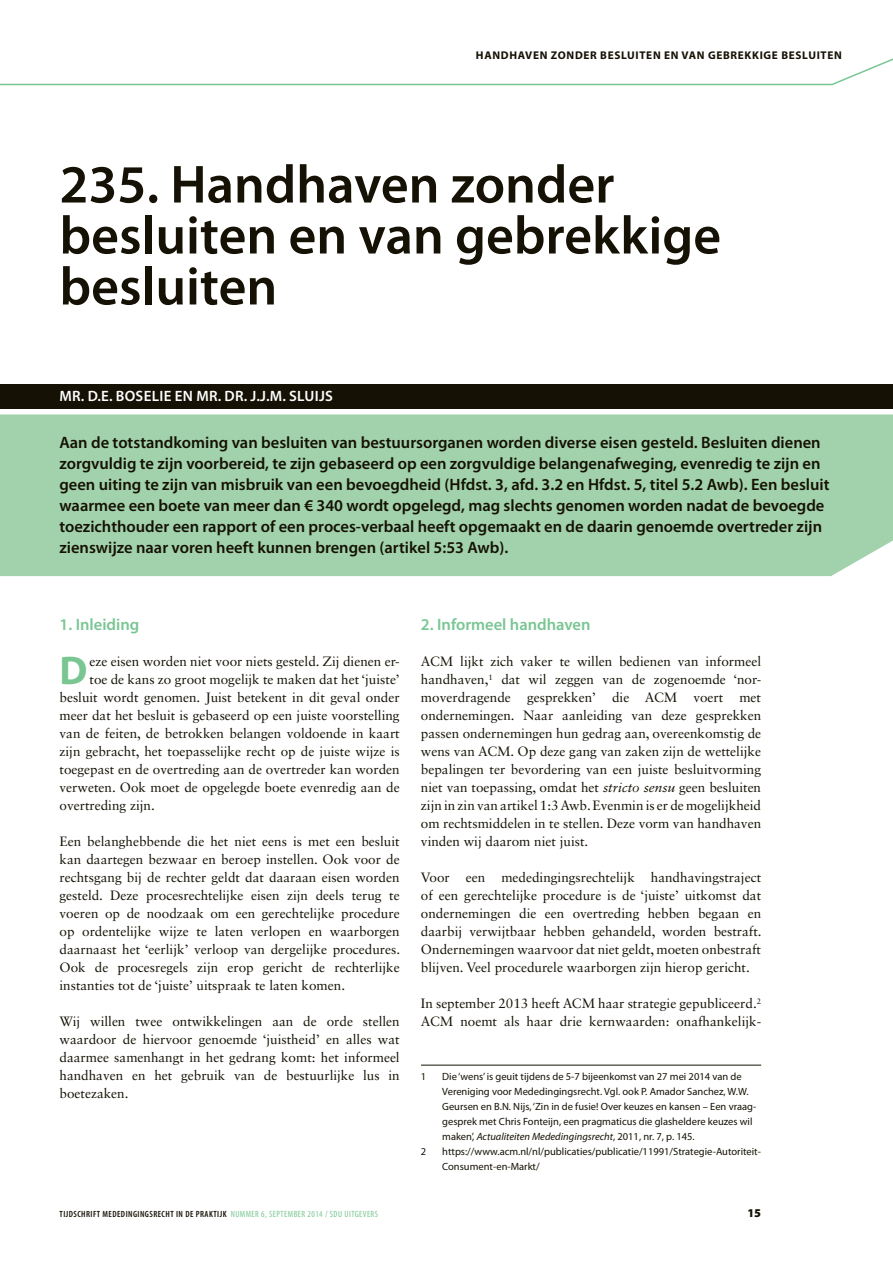
<style>
.page{position:relative;width:893px;height:1263px;background:#fff}
.page>*{position:absolute;margin:0;border:0;box-sizing:border-box;transform-origin:0 0}
.t1{font:600 54px/51px "Myriad Pro";color:#151104}
.t2{font:700 40.2px "Myriad Pro";color:#79c693}
.t3{font:600 16.5px/21px "Myriad Pro";color:#151104}
.t4{font:600 16.5px "Myriad Pro";color:#79c693}
.t5{font:600 15px "Myriad Pro";letter-spacing:.02em;color:#fff}
.t6{font:13.5px/18px "Sabon LT Std";color:#151104;text-align:justify}
.t7{font:900 12px "Myriad Pro";color:#151104}
.t8{font:700 11.25px "Myriad Pro";letter-spacing:.06em;color:#151104}
.t9{font:10.5px/15px "Myriad Pro";color:#151104}
.t10{font:600 condensed 9px "Myriad Pro";letter-spacing:.05em;color:#151104}
.s1{font-style:italic}
.s2{font-weight:400;color:#79c693}
</style>
<div class="page">
<svg style="left:0;top:58px;width:893px;height:28px"></svg>
<div style="left:0;top:384px;width:893px;height:25px;background:#151104"></div>
<div style="left:0;top:414px;width:893px;height:162px;background:#a1d2ac"></div>
<hr style="left:421px;top:1065px;width:340px;height:1px;background:#151104">
<p class="t8" style="left:476px;top:51px;width:367px">HANDHAVEN ZONDER BESLUITEN EN VAN GEBREKKIGE BESLUITEN</p>
<h1 class="t1" style="left:60px;top:164px;width:663px">235. Handhaven zonder besluiten en van gebrekkige besluiten</h1>
<p class="t5" style="left:60px;top:391px;width:275px">MR. D.E. BOSELIE EN MR. DR. J.J.M. SLUIJS</p>
<p class="t3" style="left:59px;top:434px;width:772px">Aan de totstandkoming van besluiten van bestuursorganen worden diverse eisen gesteld. Besluiten dienen zorgvuldig te zijn voorbereid, te zijn gebaseerd op een zorgvuldige belangenafweging, evenredig te zijn en geen uiting te zijn van misbruik van een bevoegdheid (Hfdst. 3, afd. 3.2 en Hfdst. 5, titel 5.2 Awb). Een besluit waarmee een boete van meer dan € 340 wordt opgelegd, mag slechts genomen worden nadat de bevoegde toezichthouder een rapport of een proces-verbaal heeft opgemaakt en de daarin genoemde overtreder zijn zienswijze naar voren heeft kunnen brengen (artikel 5:53 Awb).</p>
<p class="t4" style="left:60px;top:618px;width:81px">1. Inleiding</p>
<h2 class="t2" style="left:60px;top:655px;width:29px">D</h2>
<p class="t6" style="left:90px;top:653px;width:312px">eze eisen worden niet voor niets gesteld. Zij dienen er-</p>
<p class="t6" style="left:90px;top:671px;width:312px">toe de kans zo groot mogelijk te maken dat het ‘juiste’</p>
<p class="t6" style="left:60px;top:689px;width:342px">besluit wordt genomen. Juist betekent in dit geval onder</p>
<p class="t6" style="left:60px;top:707px;width:342px">meer dat het besluit is gebaseerd op een juiste voorstelling</p>
<p class="t6" style="left:60px;top:725px;width:342px">van de feiten, de betrokken belangen voldoende in kaart</p>
<p class="t6" style="left:60px;top:743px;width:342px">zijn gebracht, het toepasselijke recht op de juiste wijze is</p>
<p class="t6" style="left:60px;top:761px;width:342px">toegepast en de overtreding aan de overtreder kan worden</p>
<p class="t6" style="left:60px;top:779px;width:342px">verweten. Ook moet de opgelegde boete evenredig aan de</p>
<p class="t6" style="left:60px;top:797px;width:97px">overtreding zijn.</p>
<p class="t6" style="left:60px;top:833px;width:342px">Een belanghebbende die het niet eens is met een besluit kan daartegen bezwaar en beroep instellen. Ook voor de rechtsgang bij de rechter geldt dat daaraan eisen worden gesteld. Deze procesrechtelijke eisen zijn deels terug te voeren op de noodzaak om een gerechtelijke procedure op ordentelijke wijze te laten verlopen en waarborgen daarnaast het ‘eerlijk’ verloop van dergelijke procedures.<br>Ook de procesregels zijn erop gericht de rechterlijke instanties tot de ‘juiste’ uitspraak te laten komen.</p>
<p class="t6" style="left:60px;top:1013px;width:342px">Wij willen twee ontwikkelingen aan de orde stellen waardoor de hiervoor genoemde ‘juistheid’ en alles wat daarmee samenhangt in het gedrang komt: het informeel handhaven en het gebruik van de bestuurlijke lus in boetezaken.</p>
<p class="t4" style="left:421px;top:618px;width:171px">2. Informeel handhaven</p>
<p class="t6" style="left:421px;top:653px;width:342px">ACM lijkt zich vaker te willen bedienen van informeel handhaven,<sup>1</sup> dat wil zeggen van de zogenoemde ‘nor&shy;moverdragende gesprekken’ die ACM voert met ondernemingen. Naar aanleiding van deze gesprekken passen ondernemingen hun gedrag aan, overeenkomstig de wens van ACM. Op deze gang van zaken zijn de wettelijke bepalingen ter bevordering van een juiste besluitvorming niet van toepassing, omdat het <span class="s1">stricto sensu</span> geen besluiten zijn in zin van artikel 1:3 Awb. Evenmin is er de mogelijkheid om rechtsmiddelen in te stellen. Deze vorm van handhaven vinden wij daarom niet juist.</p>
<p class="t6" style="left:421px;top:869px;width:342px">Voor een mededingingsrechtelijk handhavingstraject of een gerechtelijke procedure is de ‘juiste’ uitkomst dat ondernemingen die een overtreding hebben begaan en daarbij verwijtbaar hebben gehandeld, worden bestraft.<br>Ondernemingen waarvoor dat niet geldt, moeten onbestraft blijven. Veel procedurele waarborgen zijn hierop gericht.</p>
<p class="t6" style="left:421px;top:995px;width:342px">In september 2013 heeft ACM haar strategie gepubliceerd.<sup>2<br></sup>ACM noemt als haar drie kernwaarden: onafhankelijk-</p>
<p class="t9" style="left:421px;top:1070px;width:7px">1</p>
<p class="t9" style="left:442px;top:1070px;width:316px">Die ‘wens’ is geuit tijdens de 5-7 bijeenkomst van 27 mei 2014 van de Vereniging voor Mededingingsrecht. Vgl. ook P. Amador Sanchez, W.W.<br>Geursen en B.N. Nijs, ‘Zin in de fusie! Over keuzes en kansen – Een vraag&shy;gesprek met Chris Fonteijn, een pragmaticus die glasheldere keuzes wil maken’, <span class="s1">Actualiteiten Mededingingsrecht</span>, 2011, nr. 7, p. 145.</p>
<p class="t9" style="left:421px;top:1145px;width:7px">2</p>
<p class="t9" style="left:442px;top:1145px;width:320px">https://www.acm.nl/nl/publicaties/publicatie/11991/Strategie-Autoriteit-<br>Consument-en-Markt/</p>
<p class="t10" style="left:60px;top:1208px;width:320px">TIJDSCHRIFT MEDEDINGINGSRECHT IN DE PRAKTIJK <span class="s2">NUMMER 6, SEPTEMBER 2014 / SDU UITGEVERS</span></p>
<p class="t7" style="left:747px;top:1205px;width:15px">15</p>
</div>
